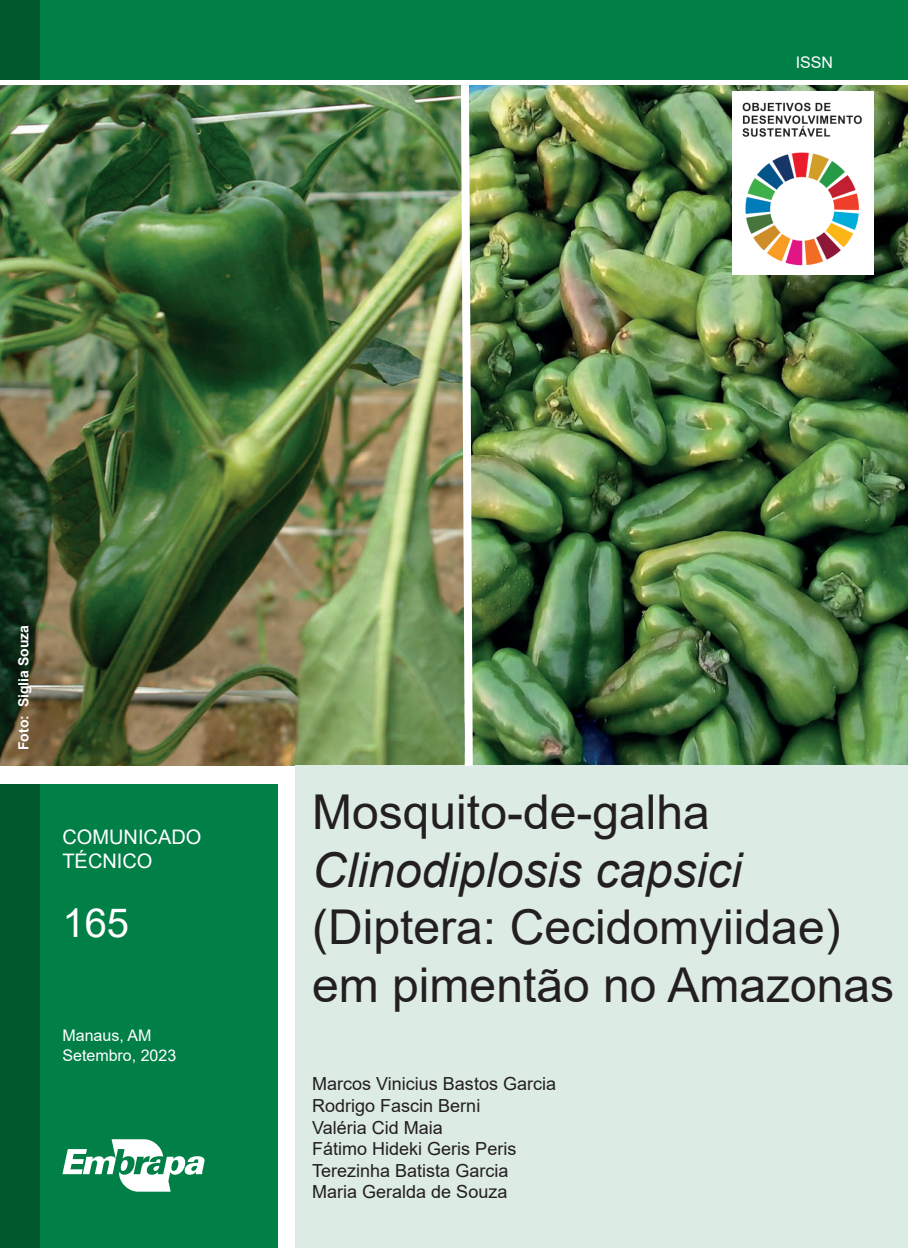
<style>
.page{position:relative;width:908px;height:1248px;background:#fff}
.page>*{position:absolute;margin:0;border:0;box-sizing:border-box;transform-origin:0 0}
.t1{font:48px/57.6px "Arial";color:#231f20}
.t2{font:italic 48px "Arial";color:#231f20}
.t3{font:40px "Arial";color:#fff}
.t4{font:20px/24px "Arial";color:#fff}
.t5{font:18px/21.6px "Arial";color:#231f20}
.t6{font:16px/19.2px "Arial";color:#fff}
.t7{font:700 14px "Arial";color:#fff}
</style>
<div class="page">
<img style="left:0;top:86px;width:907px;height:679px">
<div style="left:0;top:784px;width:277px;height:463px;background:#007f46"></div>
<div style="left:295px;top:765px;width:612px;height:482px;background:#dcebe3"></div>
<div style="left:0;top:784px;width:40px;height:463px;background:#00582c"></div>
<div style="left:0;top:0;width:907px;height:79px;background:#007f46"></div>
<svg style="left:62px;top:1139px;width:142px;height:52px"></svg>
<div style="left:0;top:0;width:40px;height:79px;background:#00582c"></div>
<img style="left:456px;top:79px;width:20px;height:687px">
<img style="left:732px;top:91px;width:141px;height:183px">
<p class="t6" style="left:795px;top:53px;width:39px">ISSN</p>
<p class="t7" style="left:14px;top:750px;width:127px;rotate:-90deg">Foto: Siglia Souza</p>
<p class="t4" style="left:62px;top:825px;width:140px">COMUNICADO<br>TÉCNICO</p>
<h2 class="t3" style="left:62px;top:895px;width:68px">165</h2>
<p class="t6" style="left:62px;top:1025px;width:115px">Manaus, AM<br>Setembro, 2023</p>
<h1 class="t1" style="left:312px;top:783px;width:399px">Mosquito-de-galha</h1>
<h1 class="t2" style="left:312px;top:838px;width:431px">Clinodiplosis capsici</h1>
<h1 class="t1" style="left:312px;top:898px;width:583px">(Diptera: Cecidomyiidae) em pimentão no Amazonas</h1>
<p class="t5" style="left:312px;top:1072px;width:245px">Marcos Vinicius Bastos Garcia<br>Rodrigo Fascin Berni<br>Valéria Cid Maia<br>Fátimo Hideki Geris Peris<br>Terezinha Batista Garcia<br>Maria Geralda de Souza</p>
</div>
